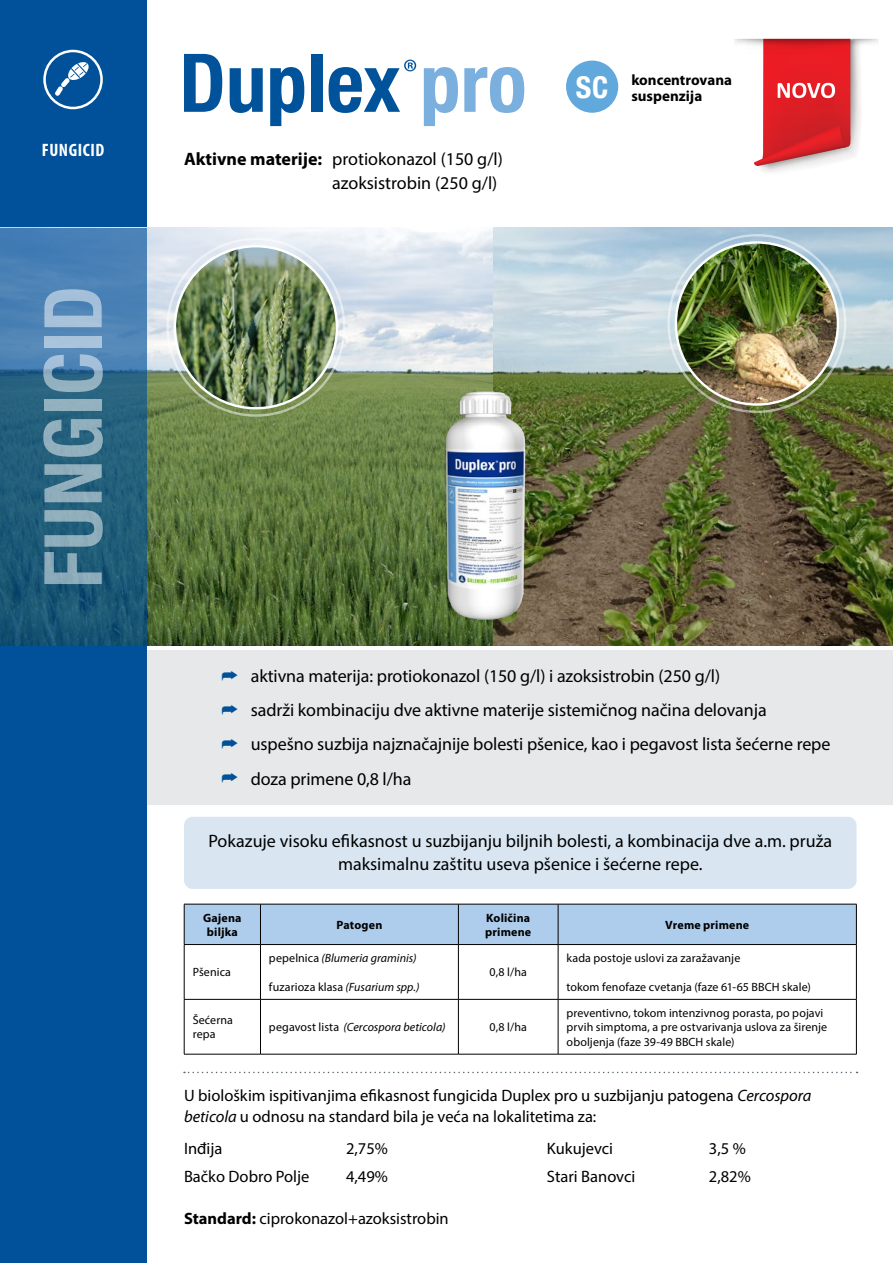
<style>
.page{position:relative;width:893px;height:1263px;background:#fff}
.page>*{position:absolute;margin:0;border:0;box-sizing:border-box;transform-origin:0 0}
.t1{font:18px/34px "Myriad Pro";letter-spacing:-.005em;color:#000}
.t2{font:700 18px "Myriad Pro";color:#000}
.t3{font:700 condensed 18px "Myriad Pro";letter-spacing:.03em;color:#fff}
.t4{font:16.5px/21px "Myriad Pro";color:#000}
.t5{font:700 15px/16.5px "Myriad Pro";color:#000}
.t6{font:12px/14.4px "Myriad Pro";letter-spacing:.01em;color:#000}
.t7{font:italic 12px "Myriad Pro";letter-spacing:.005em;color:#000}
.t8{font:700 12px/14.4px "Myriad Pro";letter-spacing:.015em;color:#000;text-align:center}
.s1{font-style:normal}
.s2{font-style:italic}
.s3{font-weight:700}
</style>
<div class="page">
<div style="left:184px;top:817px;width:673px;height:72px;background:#d9e6f2;border-radius:9px"></div>
<div style="left:0;top:646px;width:146px;height:617px;background:#00509a"></div>
<div style="left:0;top:0;width:146px;height:249px;background:#00509a"></div>
<img style="left:146px;top:228px;width:747px;height:418px">
<div style="left:146px;top:650px;width:747px;height:155px;background:#e6e8e9"></div>
<svg style="left:0;top:228px;width:146px;height:418px;background:#2f698f"></svg>
<svg style="left:43px;top:50px;width:60px;height:59px"></svg>
<svg style="left:44px;top:510px;width:59px;height:74px;background:#5b889c"></svg>
<svg style="left:44px;top:464px;width:58px;height:38px;background:#7197a9"></svg>
<svg style="left:43px;top:419px;width:60px;height:38px;background:#6690a4"></svg>
<div style="left:44px;top:399px;width:58px;height:12px;background:#93b1be"></div>
<svg style="left:43px;top:354px;width:60px;height:38px;background:#6c95b3"></svg>
<div style="left:44px;top:336px;width:58px;height:11px;background:#aac4db"></div>
<svg style="left:44px;top:289px;width:58px;height:38px;background:#87abcd"></svg>
<svg style="left:734px;top:39px;width:144px;height:133px"></svg>
<div style="left:566px;top:61px;width:52px;height:52px;background:#61a8dc;border-radius:50%"></div>
<svg style="left:184px;top:54px;width:38px;height:58px"></svg>
<svg style="left:230px;top:68px;width:33px;height:45px"></svg>
<svg style="left:270px;top:67px;width:34px;height:59px"></svg>
<div style="left:311px;top:54px;width:11px;height:58px;background:#00539b"></div>
<svg style="left:424px;top:67px;width:34px;height:59px"></svg>
<svg style="left:464px;top:67px;width:60px;height:46px"></svg>
<svg style="left:329px;top:60px;width:87px;height:53px"></svg>
<div style="left:185px;top:905px;width:671px;height:39px;background:#aecdec"></div>
<svg style="left:185px;top:945px;width:671px;height:109px"></svg>
<hr style="left:184px;top:904px;width:76px;height:1px;background:#000">
<hr style="left:184px;top:904px;width:1px;height:40px;background:#000">
<hr style="left:260px;top:904px;width:198px;height:1px;background:#000">
<hr style="left:260px;top:904px;width:1px;height:40px;background:#000">
<hr style="left:458px;top:904px;width:100px;height:1px;background:#000">
<hr style="left:458px;top:904px;width:1px;height:40px;background:#000">
<hr style="left:558px;top:904px;width:299px;height:1px;background:#000">
<hr style="left:558px;top:904px;width:1px;height:40px;background:#000">
<hr style="left:856px;top:904px;width:1px;height:40px;background:#000">
<hr style="left:184px;top:944px;width:76px;height:1px;background:#000">
<hr style="left:184px;top:945px;width:1px;height:54px;background:#000">
<hr style="left:260px;top:944px;width:198px;height:1px;background:#000">
<hr style="left:260px;top:945px;width:1px;height:54px;background:#000">
<hr style="left:458px;top:944px;width:100px;height:1px;background:#000">
<hr style="left:458px;top:945px;width:1px;height:54px;background:#000">
<hr style="left:558px;top:944px;width:299px;height:1px;background:#000">
<hr style="left:558px;top:945px;width:1px;height:54px;background:#000">
<hr style="left:856px;top:945px;width:1px;height:54px;background:#000">
<hr style="left:184px;top:999px;width:76px;height:1px;background:#000">
<hr style="left:184px;top:999px;width:1px;height:55px;background:#000">
<hr style="left:260px;top:999px;width:198px;height:1px;background:#000">
<hr style="left:260px;top:999px;width:1px;height:55px;background:#000">
<hr style="left:458px;top:999px;width:100px;height:1px;background:#000">
<hr style="left:458px;top:999px;width:1px;height:55px;background:#000">
<hr style="left:558px;top:999px;width:299px;height:1px;background:#000">
<hr style="left:558px;top:999px;width:1px;height:55px;background:#000">
<hr style="left:856px;top:999px;width:1px;height:55px;background:#000">
<hr style="left:184px;top:1054px;width:76px;height:1px;background:#000">
<hr style="left:260px;top:1054px;width:198px;height:1px;background:#000">
<hr style="left:458px;top:1054px;width:100px;height:1px;background:#000">
<hr style="left:558px;top:1054px;width:299px;height:1px;background:#000">
<img style="left:439px;top:381px;width:92px;height:249px">
<svg style="left:184px;top:1072px;width:674px;height:1px"></svg>
<img style="left:676px;top:243px;width:162px;height:161px;border-radius:78px">
<img style="left:175px;top:246px;width:162px;height:162px;border-radius:81px">
<p class="t3" style="left:42px;top:140px;width:64px">FUNGICID</p>
<p class="t2" style="left:184px;top:149px;width:140px">Aktivne materije:</p>
<p class="t1" style="left:332px;top:147px;width:172px;line-height:24px">protiokonazol (150 g/l) azoksistrobin (250 g/l)</p>
<p class="t5" style="left:576px;top:72px;width:158px;text-indent:55px">koncentrovana<br><sup>SC</sup> suspenzija</p>
<p class="t1" style="left:251px;top:659px;width:581px">aktivna materija: protiokonazol (150 g/l) i azoksistrobin (250 g/l)<br>sadrži kombinaciju dve aktivne materije sistemičnog načina delovanja uspešno suzbija najznačajnije bolesti pšenice, kao i pegavost lista šećerne repe doza primene 0,8 l/ha</p>
<p class="t1" style="left:208px;top:830px;width:625px;line-height:22.5px;text-align:center">Pokazuje visoku efikasnost u suzbijanju biljnih bolesti, a kombinacija dve a.m. pruža maksimalnu zaštitu useva pšenice i šećerne repe.</p>
<p class="t8" style="left:203px;top:910px;width:40px">Gajena biljka</p>
<p class="t8" style="left:336px;top:918px;width:47px">Patogen</p>
<p class="t8" style="left:485px;top:910px;width:48px;text-align:left">Količina primene</p>
<p class="t8" style="left:665px;top:918px;width:86px">Vreme primene</p>
<p class="t6" style="left:193px;top:965px;width:40px">Pšenica</p>
<p class="t7" style="left:269px;top:951px;width:149px"><span class="s1">pepelnica</span> (Blumeria graminis)</p>
<p class="t6" style="left:269px;top:979px;width:152px">fuzarioza klasa <span class="s2">(Fusarium spp.)</span></p>
<p class="t6" style="left:567px;top:951px;width:175px">kada postoje uslovi za zaražavanje</p>
<p class="t6" style="left:567px;top:979px;width:246px">tokom fenofaze cvetanja (faze 61-65 BBCH skale)</p>
<p class="t6" style="left:489px;top:965px;width:39px">0,8 l/ha</p>
<p class="t6" style="left:193px;top:1013px;width:42px">Šećerna repa</p>
<p class="t7" style="left:269px;top:1021px;width:178px"><span class="s1">pegavost lista</span> (Cercospora beticola)</p>
<p class="t6" style="left:489px;top:1020px;width:39px">0,8 l/ha</p>
<p class="t6" style="left:567px;top:1005px;width:262px">preventivno, tokom intenzivnog porasta, po pojavi prvih simptoma, a pre ostvarivanja uslova za širenje oboljenja (faze 39-49 BBCH skale)</p>
<p class="t4" style="left:184px;top:1084px;width:629px">U biološkim ispitivanjima efikasnost fungicida Duplex pro u suzbijanju patogena <span class="s2">Cercospora beticola</span> u odnosu na standard bila je veća na lokalitetima za:</p>
<p class="t4" style="left:184px;top:1137px;width:40px">Inđija</p>
<p class="t4" style="left:346px;top:1137px;width:43px">2,75%</p>
<p class="t4" style="left:184px;top:1165px;width:127px">Bačko Dobro Polje</p>
<p class="t4" style="left:346px;top:1165px;width:43px">4,49%</p>
<p class="t4" style="left:184px;top:1208px;width:266px"><span class="s3">Standard:</span> ciprokonazol+azoksistrobin</p>
<p class="t4" style="left:547px;top:1137px;width:68px">Kukujevci</p>
<p class="t4" style="left:709px;top:1137px;width:38px">3,5 %</p>
<p class="t4" style="left:547px;top:1165px;width:90px">Stari Banovci</p>
<p class="t4" style="left:709px;top:1165px;width:43px">2,82%</p>
</div>
